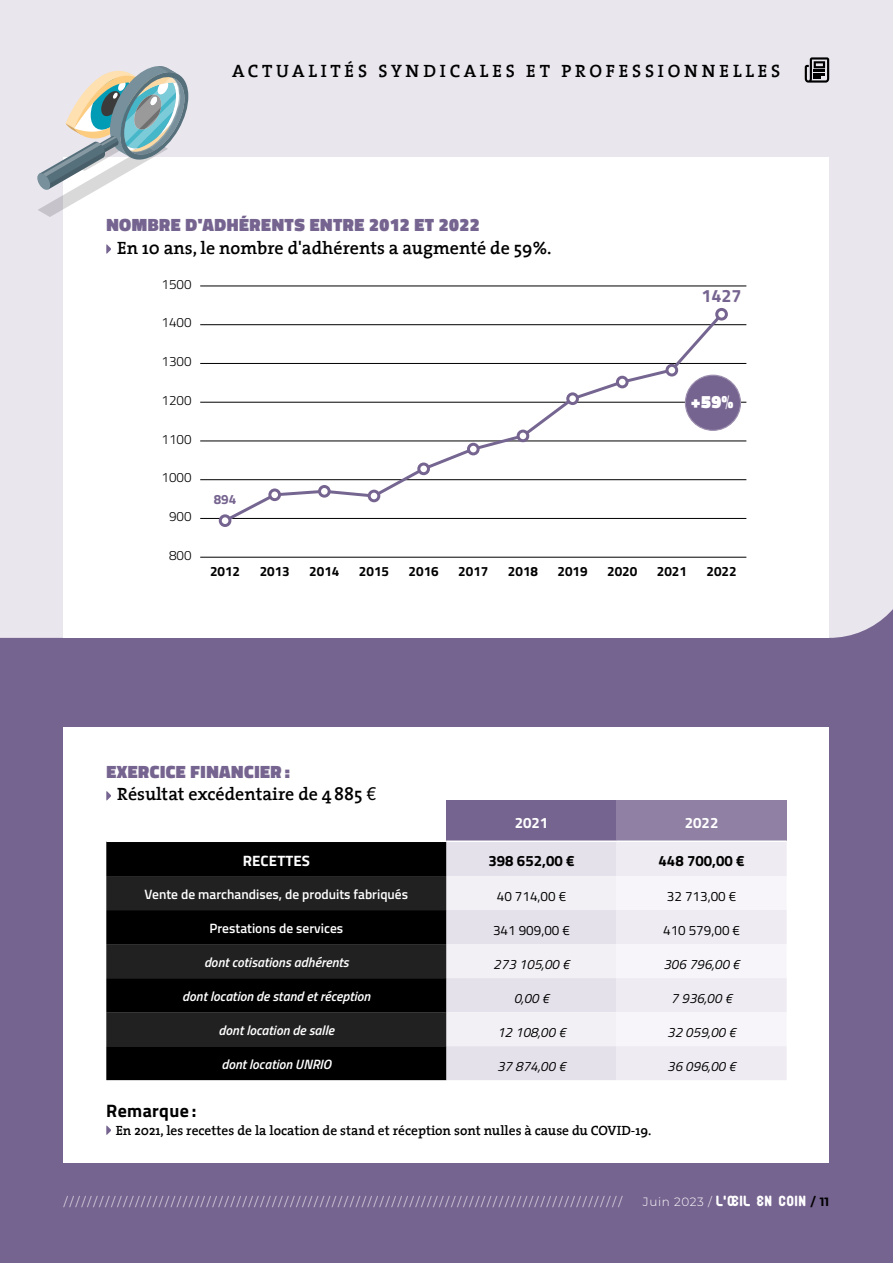
<style>
.page{position:relative;width:893px;height:1263px;background:#fff}
.page>*{position:absolute;margin:0;border:0;box-sizing:border-box;transform-origin:0 0}
.t1{font:600 18px "The Serif";color:#000}
.t2{font:900 18px "Titillium Web";letter-spacing:.03em;color:#766490}
.t3{font:600 18px "The Serif";letter-spacing:.21em;color:#000}
.t4{font:700 18px "Titillium Web";letter-spacing:.02em;color:#000}
.t5{font:700 18px "Titillium Web";color:#766490}
.t6{font:900 18px "Titillium Web";color:#fff}
.t7{font:700 15px "Titillium Web";color:#000}
.t8{font:700 15px "Titillium Web";letter-spacing:.005em;color:#fff}
.t9{font:italic 600 13.5px "Titillium Web";color:#fff}
.t10{font:600 13.5px "The Serif";color:#000}
.t11{font:italic 13.5px "Titillium Web";color:#000}
.t12{font:600 13.5px "Titillium Web";color:#fff}
.t13{font:700 13.5px "Titillium Web";color:#000}
.t14{font:13.5px "Titillium Web";color:#000}
.t15{font:300 13.5px "Titillium Web";color:#000}
.t16{font:700 13.5px "Titillium Web";color:#766490}
.t17{font:300 12px "Montserrat";color:#fff}
.t18{font:10.5px "Bubble Club";letter-spacing:.05em;color:#fff}
.s1{font-family:"Avenir LT Std";font-weight:500}
.s2{font-family:"Montserrat";font-weight:300;font-size:12px}
.s3{font-family:"Montserrat";font-weight:700;font-size:12px;color:#000}
</style>
<div class="page">
<div style="left:0;top:0;width:893px;height:1010px;background:#e9e6ee"></div>
<div style="left:0;top:580px;width:893px;height:683px;background:#766490"></div>
<svg style="left:0;top:443px;width:893px;height:195px"></svg>
<div style="left:64px;top:727px;width:765px;height:436px;background:#fff"></div>
<div style="left:64px;top:157px;width:765px;height:481px;background:#fff"></div>
<div style="left:446px;top:800px;width:171px;height:41px;background:#766490"></div>
<div style="left:617px;top:800px;width:170px;height:41px;background:#9080a4"></div>
<div style="left:106px;top:842px;width:340px;height:238px;background:#000"></div>
<svg style="left:106px;top:876px;width:340px;height:170px;fill:#212121"></svg>
<svg style="left:446px;top:842px;width:341px;height:238px"></svg>
<hr style="left:446px;top:840px;width:171px;height:2px;background:#fff">
<hr style="left:617px;top:840px;width:170px;height:2px;background:#fff">
<svg style="left:106px;top:791px;width:5px;height:10px"></svg>
<svg style="left:106px;top:1125px;width:5px;height:10px"></svg>
<svg style="left:37px;top:66px;width:151px;height:151px"></svg>
<hr style="left:200px;top:557px;width:546px;height:1px;background:#000">
<hr style="left:200px;top:518px;width:546px;height:1px;background:#000">
<hr style="left:200px;top:479px;width:546px;height:1px;background:#000">
<hr style="left:200px;top:441px;width:546px;height:1px;background:#000">
<hr style="left:200px;top:402px;width:546px;height:1px;background:#000">
<hr style="left:200px;top:363px;width:546px;height:1px;background:#000">
<hr style="left:200px;top:324px;width:546px;height:1px;background:#000">
<hr style="left:200px;top:286px;width:546px;height:1px;background:#000">
<svg style="left:221px;top:311px;width:505px;height:214px"></svg>
<div style="left:220px;top:516px;width:10px;height:9px;background:#fff;border-radius:50%"></div>
<div style="left:219px;top:514px;width:12px;height:13px;border:3px solid #766490;border-radius:50%"></div>
<div style="left:270px;top:490px;width:10px;height:10px;background:#fff;border-radius:50%"></div>
<div style="left:268px;top:488px;width:13px;height:13px;border:3px solid #766490;border-radius:50%"></div>
<div style="left:320px;top:486px;width:9px;height:10px;background:#fff;border-radius:50%"></div>
<div style="left:318px;top:485px;width:13px;height:13px;border:3px solid #766490;border-radius:50%"></div>
<div style="left:369px;top:491px;width:10px;height:10px;background:#fff;border-radius:50%"></div>
<div style="left:368px;top:490px;width:12px;height:12px;border:3px solid #766490;border-radius:50%"></div>
<div style="left:419px;top:464px;width:9px;height:10px;background:#fff;border-radius:50%"></div>
<div style="left:417px;top:462px;width:13px;height:13px;border:3px solid #766490;border-radius:50%"></div>
<div style="left:468px;top:444px;width:10px;height:10px;background:#fff;border-radius:50%"></div>
<div style="left:467px;top:443px;width:13px;height:12px;border:3px solid #766490;border-radius:50%"></div>
<div style="left:518px;top:431px;width:10px;height:10px;background:#fff;border-radius:50%"></div>
<div style="left:517px;top:430px;width:12px;height:12px;border:3px solid #766490;border-radius:50%"></div>
<div style="left:568px;top:394px;width:9px;height:9px;background:#fff;border-radius:50%"></div>
<div style="left:566px;top:392px;width:13px;height:13px;border:3px solid #766490;border-radius:50%"></div>
<div style="left:617px;top:377px;width:10px;height:10px;background:#fff;border-radius:50%"></div>
<div style="left:616px;top:376px;width:13px;height:12px;border:3px solid #766490;border-radius:50%"></div>
<div style="left:667px;top:365px;width:10px;height:10px;background:#fff;border-radius:50%"></div>
<div style="left:665px;top:364px;width:13px;height:12px;border:3px solid #766490;border-radius:50%"></div>
<div style="left:717px;top:309px;width:9px;height:10px;background:#fff;border-radius:50%"></div>
<div style="left:715px;top:308px;width:13px;height:13px;border:3px solid #766490;border-radius:50%"></div>
<svg style="left:106px;top:244px;width:5px;height:10px"></svg>
<div style="left:685px;top:375px;width:55px;height:55px;background:#766490;border-radius:50%"></div>
<div style="left:685px;top:375px;width:56px;height:56px;border:1px solid #9d8faf;border-radius:50%"></div>
<svg style="left:805px;top:57px;width:24px;height:26px"></svg>
<h1 class="t3" style="left:232px;top:56px;width:550px">ACTUALITÉS SYNDICALES ET PROFESSIONNELLES</h1>
<h1 class="t2" style="left:106px;top:212px;width:375px">NOMBRE D'ADHÉRENTS ENTRE 2012 ET 2022</h1>
<h1 class="t1" style="left:117px;top:233px;width:436px">En 10 ans, le nombre d'adhérents a augmenté de 59%.</h1>
<p class="t15" style="left:162px;top:274px;width:32px">1500</p>
<p class="t15" style="left:162px;top:313px;width:32px">1400</p>
<p class="t15" style="left:162px;top:352px;width:32px">1300</p>
<p class="t15" style="left:162px;top:390px;width:32px">1200</p>
<p class="t15" style="left:162px;top:429px;width:32px">1100</p>
<p class="t15" style="left:162px;top:468px;width:32px">1000</p>
<p class="t15" style="left:169px;top:507px;width:24px">900</p>
<p class="t15" style="left:169px;top:545px;width:24px">800</p>
<p class="t16" style="left:214px;top:489px;width:24px">894</p>
<h1 class="t5" style="left:701px;top:282px;width:42px">1427</h1>
<h1 class="t6" style="left:691px;top:389px;width:44px">+59%</h1>
<p class="t13" style="left:210px;top:561px;width:32px">2012</p>
<p class="t13" style="left:260px;top:561px;width:32px">2013</p>
<p class="t13" style="left:309px;top:561px;width:32px">2014</p>
<p class="t13" style="left:359px;top:561px;width:32px">2015</p>
<p class="t13" style="left:409px;top:561px;width:32px">2016</p>
<p class="t13" style="left:458px;top:561px;width:32px">2017</p>
<p class="t13" style="left:508px;top:561px;width:32px">2018</p>
<p class="t13" style="left:558px;top:561px;width:32px">2019</p>
<p class="t13" style="left:607px;top:561px;width:32px">2020</p>
<p class="t13" style="left:657px;top:561px;width:32px">2021</p>
<p class="t13" style="left:706px;top:561px;width:32px">2022</p>
<h1 class="t2" style="left:106px;top:758px;width:185px">EXERCICE FINANCIER :</h1>
<h1 class="t1" style="left:117px;top:779px;width:261px">Résultat excédentaire de 4885 <span class="s1">€</span></h1>
<p class="t8" style="left:515px;top:811px;width:35px">2021</p>
<p class="t8" style="left:685px;top:811px;width:35px">2022</p>
<p class="t8" style="left:243px;top:849px;width:69px">RECETTES</p>
<p class="t7" style="left:488px;top:849px;width:88px">398 652,00 €</p>
<p class="t7" style="left:659px;top:849px;width:88px">448 700,00 €</p>
<p class="t12" style="left:145px;top:884px;width:265px">Vente de marchandises, de produits fabriqués</p>
<p class="t14" style="left:497px;top:886px;width:71px">40 714,00 €</p>
<p class="t14" style="left:667px;top:886px;width:71px">32 713,00 €</p>
<p class="t12" style="left:209px;top:918px;width:135px">Prestations de services</p>
<p class="t14" style="left:493px;top:920px;width:78px">341 909,00 €</p>
<p class="t14" style="left:663px;top:920px;width:78px">410 579,00 €</p>
<p class="t9" style="left:204px;top:952px;width:146px">dont cotisations adhérents</p>
<p class="t11" style="left:493px;top:954px;width:78px">273 105,00 €</p>
<p class="t11" style="left:663px;top:954px;width:78px">306 796,00 €</p>
<p class="t9" style="left:182px;top:986px;width:190px">dont location de stand et réception</p>
<p class="t11" style="left:514px;top:988px;width:37px">0,00 €</p>
<p class="t11" style="left:671px;top:988px;width:63px">7 936,00 €</p>
<p class="t9" style="left:219px;top:1020px;width:117px">dont location de salle</p>
<p class="t11" style="left:497px;top:1022px;width:70px">12 108,00 €</p>
<p class="t11" style="left:667px;top:1022px;width:70px">32 059,00 €</p>
<p class="t9" style="left:221px;top:1054px;width:111px">dont location UNRIO</p>
<p class="t11" style="left:497px;top:1056px;width:70px">37 874,00 €</p>
<p class="t11" style="left:667px;top:1056px;width:70px">36 096,00 €</p>
<h1 class="t4" style="left:106px;top:1097px;width:92px">Remarque :</h1>
<p class="t10" style="left:116px;top:1119px;width:537px">En 2021, les recettes de la location de stand et réception sont nulles à cause du COVID-19.</p>
<p class="t17" style="left:64px;top:1193px;width:560px">//////////////////////////////////////////////////////////////////////////////////////////////</p>
<p class="t18" style="left:643px;top:1194px;width:188px"><span class="s2">Juin 2023 /</span> L’ŒIL EN COIN <span class="s3">/ 11</span></p>
</div>
